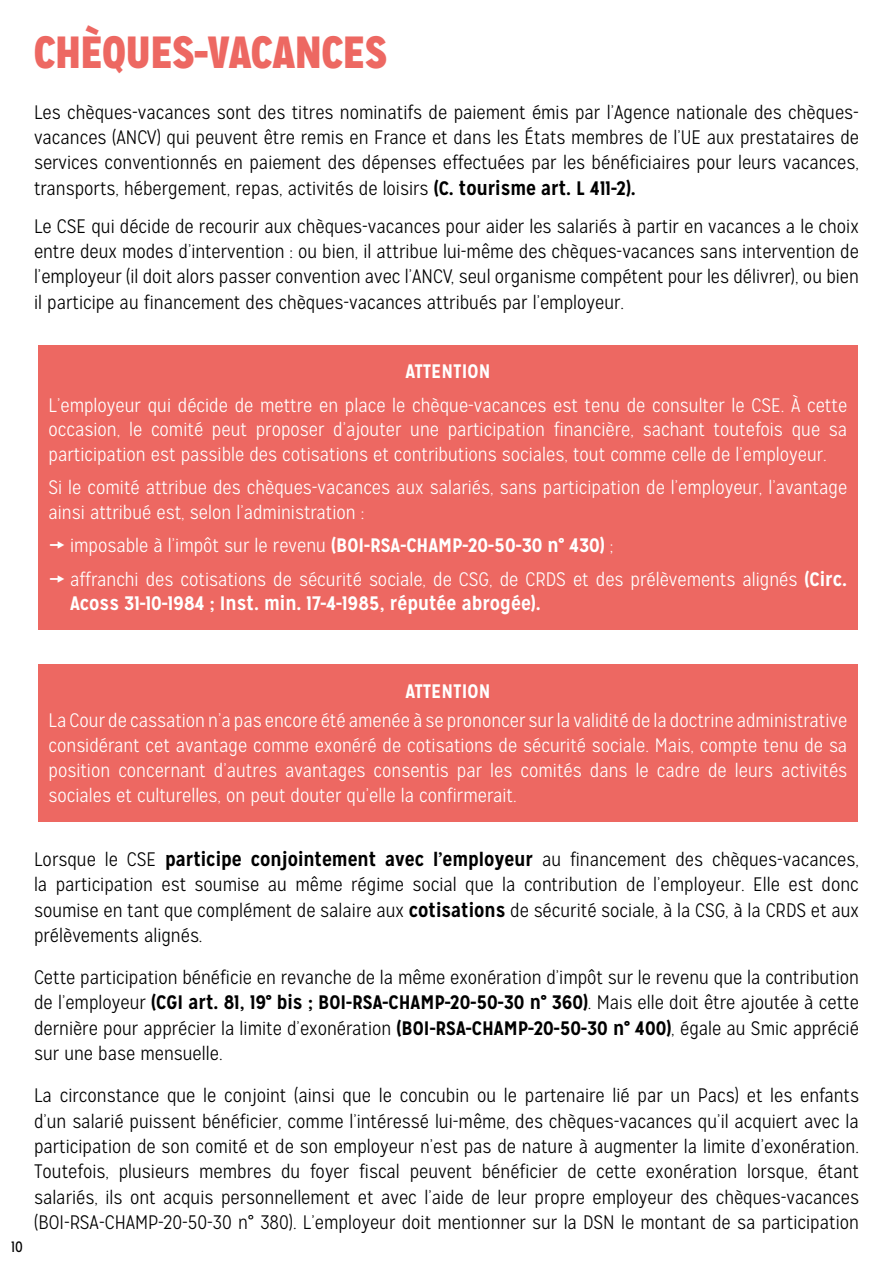
<style>
.page{position:relative;width:893px;height:1263px;background:#fff}
.page>*{position:absolute;margin:0;border:0;box-sizing:border-box;transform-origin:0 0}
.t1{font:900 45px "Mission Gothic";color:#ed6862}
.t2{font:300 19.5px/25.3px "Mission Gothic";color:#000;text-align:justify}
.t3{font:300 19.5px/24.8px "Mission Gothic";color:#fff;text-align:justify}
.t4{font:700 19.5px "Mission Gothic";color:#fff}
.t5{font:15px "Mission Gothic";color:#000}
.s1{font-weight:700}
</style>
<div class="page">
<div style="left:38px;top:345px;width:819px;height:284px;background:#ed6862"></div>
<div style="left:38px;top:664px;width:819px;height:157px;background:#ed6862"></div>
<h1 class="t1" style="left:34px;top:23px;width:354px">CHÈQUES-VACANCES</h1>
<p class="t2" style="left:34px;top:99px;width:826px">Les chèques-vacances sont des titres nominatifs de paiement émis par l’Agence nationale des chèques&shy;vacances (ANCV) qui peuvent être remis en France et dans les États membres de l’UE aux prestataires de services conventionnés en paiement des dépenses effectuées par les bénéficiaires pour leurs vacances, transports, hébergement, repas, activités de loisirs <span class="s1">(C. tourisme art. L 411-2).</span></p>
<p class="t2" style="left:34px;top:213px;width:826px">Le CSE qui décide de recourir aux chèques-vacances pour aider les salariés à partir en vacances a le choix entre deux modes d’intervention : ou bien, il attribue lui-même des chèques-vacances sans intervention de l’employeur (il doit alors passer convention avec l’ANCV, seul organisme compétent pour les délivrer), ou bien il participe au financement des chèques-vacances attribués par l’employeur.</p>
<p class="t4" style="left:405px;top:359px;width:86px">ATTENTION</p>
<p class="t3" style="left:49px;top:393px;width:800px">L’employeur qui décide de mettre en place le chèque-vacances est tenu de consulter le CSE. À cette occasion, le comité peut proposer d’ajouter une participation financière, sachant toutefois que sa participation est passible des cotisations et contributions sociales, tout comme celle de l’employeur.</p>
<p class="t3" style="left:49px;top:475px;width:800px">Si le comité attribue des chèques-vacances aux salariés, sans participation de l’employeur, l’avantage ainsi attribué est, selon l’administration :</p>
<p class="t3" style="left:70px;top:529px;width:779px;line-height:33.3px">imposable à l’impôt sur le revenu <span class="s1">(BOI-RSA-CHAMP-20-50-30 n° 430)</span> ;<br>affranchi des cotisations de sécurité sociale, de CSG, de CRDS et des prélèvements alignés <span class="s1">(Circ.</span></p>
<p class="t4" style="left:70px;top:591px;width:472px">Acoss 31-10-1984 ; Inst. min. 17-4-1985, réputée abrogée).</p>
<p class="t4" style="left:405px;top:679px;width:86px">ATTENTION</p>
<p class="t3" style="left:49px;top:708px;width:800px">La Cour de cassation n’a pas encore été amenée à se prononcer sur la validité de la doctrine administrative considérant cet avantage comme exonéré de cotisations de sécurité sociale. Mais, compte tenu de sa position concernant d’autres avantages consentis par les comités dans le cadre de leurs activités sociales et culturelles, on peut douter qu’elle la confirmerait.</p>
<p class="t5" style="left:11px;top:1237px;width:13px">10</p>
<p class="t2" style="left:34px;top:847px;width:826px">Lorsque le CSE <span class="s1">participe conjointement avec l’employeur</span> au financement des chèques-vacances, la participation est soumise au même régime social que la contribution de l’employeur. Elle est donc soumise en tant que complément de salaire aux <span class="s1">cotisations</span> de sécurité sociale, à la CSG, à la CRDS et aux prélèvements alignés.</p>
<p class="t2" style="left:34px;top:965px;width:826px">Cette participation bénéficie en revanche de la même exonération d’impôt sur le revenu que la contribution de l’employeur <span class="s1">(CGI art. 81, 19° bis ; BOI-RSA-CHAMP-20-50-30 n° 360)</span>. Mais elle doit être ajoutée à cette dernière pour apprécier la limite d’exonération <span class="s1">(BOI-RSA-CHAMP-20-50-30 n° 400)</span>, égale au Smic apprécié sur une base mensuelle.</p>
<p class="t2" style="left:34px;top:1083px;width:826px">La circonstance que le conjoint (ainsi que le concubin ou le partenaire lié par un Pacs) et les enfants d’un salarié puissent bénéficier, comme l’intéressé lui-même, des chèques-vacances qu’il acquiert avec la participation de son comité et de son employeur n’est pas de nature à augmenter la limite d’exonération.<br>Toutefois, plusieurs membres du foyer fiscal peuvent bénéficier de cette exonération lorsque, étant salariés, ils ont acquis personnellement et avec l’aide de leur propre employeur des chèques-vacances (BOI-RSA-CHAMP-20-50-30 n° 380). L’employeur doit mentionner sur la DSN le montant de sa participation</p>
</div>
